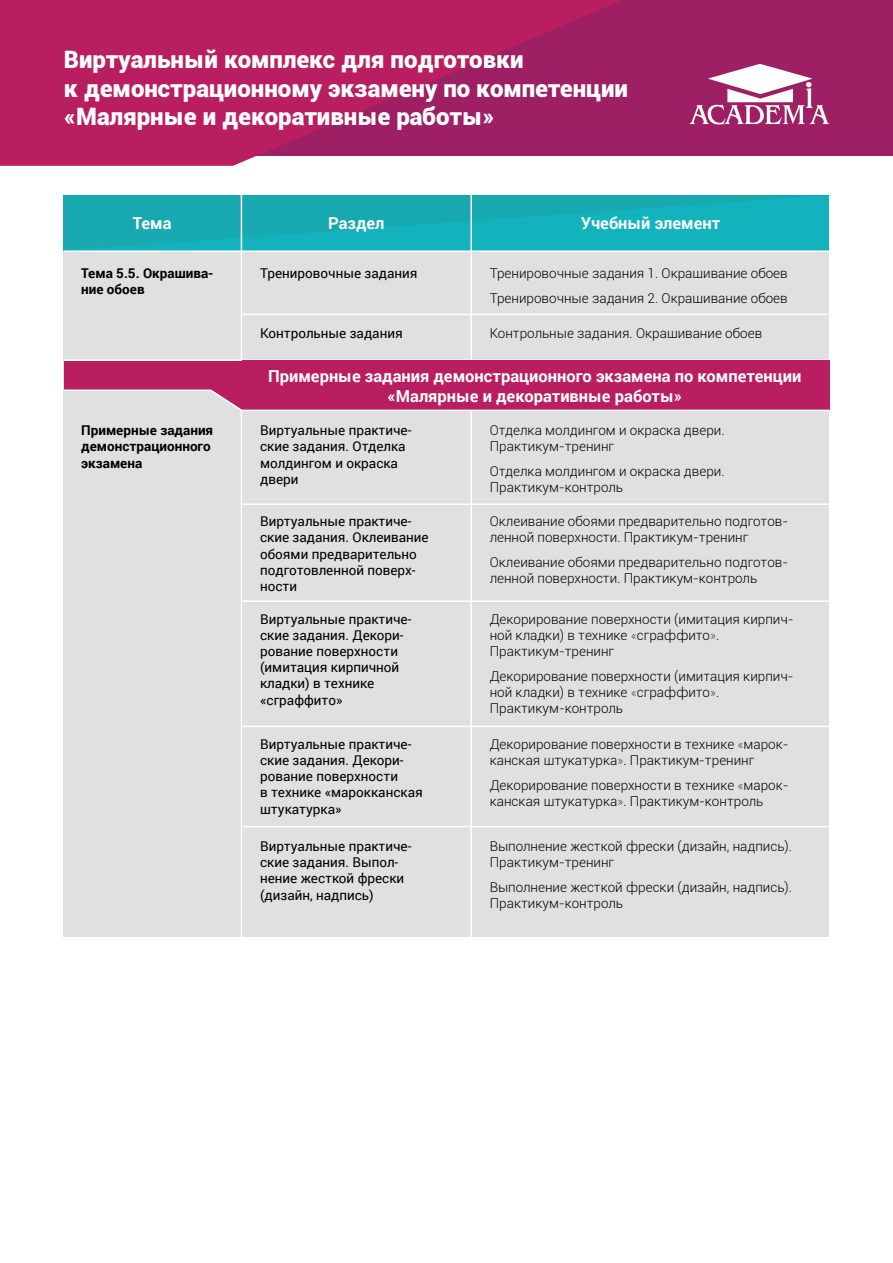
<style>
.page{position:relative;width:893px;height:1263px;background:#fff}
.page>*{position:absolute;margin:0;border:0;box-sizing:border-box;transform-origin:0 0}
.t1{font:900 24px/28.8px "Roboto";color:#fff}
.t2{font:700 16.5px/19.8px "Roboto";color:#fff;text-align:center}
.t3{font:300 13.5px/16.2px "Roboto";color:#000}
.t4{font:13.5px/16.2px "Roboto";color:#000}
.t5{font:700 13.5px/16.2px "Roboto";color:#000}
.s1{font-weight:100}
</style>
<div class="page">
<div style="left:0;top:0;width:893px;height:156px;background:#9e1f64"></div>
<svg style="left:0;top:0;width:622px;height:166px;fill:#b91f60"></svg>
<div style="left:64px;top:197px;width:765px;height:1002px;background:#e1e0e1"></div>
<div style="left:64px;top:195px;width:765px;height:55px;background:#15adb6"></div>
<hr style="left:241px;top:195px;width:1px;height:1066px;background:#fff">
<hr style="left:64px;top:250px;width:769px;height:2px;background:#fff">
<hr style="left:470px;top:181px;width:2px;height:1081px;background:#fff">
<svg style="left:689px;top:64px;width:140px;height:60px"></svg>
<hr style="left:242px;top:314px;width:587px;height:1px;background:#fff">
<hr style="left:242px;top:503px;width:587px;height:2px;background:#fff">
<hr style="left:242px;top:600px;width:587px;height:2px;background:#fff">
<hr style="left:242px;top:726px;width:587px;height:1px;background:#fff">
<hr style="left:242px;top:826px;width:587px;height:1px;background:#fff">
<hr style="left:64px;top:359px;width:765px;height:2px;background:#fff">
<div style="left:242px;top:361px;width:587px;height:49px;background:#b91f60"></div>
<div style="left:64px;top:361px;width:190px;height:28px;background:#b91f60"></div>
<hr style="left:242px;top:410px;width:587px;height:1px;background:#fff">
<hr style="left:64px;top:389px;width:147px;height:2px;background:#fff">
<svg style="left:209px;top:389px;width:43px;height:22px"></svg>
<div style="left:45px;top:937px;width:797px;height:277px;background:#fff"></div>
<h1 class="t1" style="left:64px;top:44px;width:566px">Виртуальный комплекс для подготовки<br>к демонстрационному экзамену по компетенции «Малярные и декоративные работы»</h1>
<p class="t2" style="left:133px;top:213px;width:40px">Тема</p>
<p class="t2" style="left:328px;top:213px;width:58px">Раздел</p>
<p class="t2" style="left:581px;top:213px;width:141px">Учебный элемент</p>
<p class="t5" style="left:81px;top:265px;width:134px">Тема 5.5. Окрашива&shy;ние обоев</p>
<p class="t5" style="left:81px;top:422px;width:133px">Примерные задания демонстрационного экзамена</p>
<p class="t4" style="left:260px;top:265px;width:159px">Тренировочные задания</p>
<p class="t3" style="left:490px;top:260px;width:299px;line-height:24.8px">Тренировочные задания 1. Окрашивание обоев<br>Тренировочные задания 2. Окрашивание обоев</p>
<p class="t4" style="left:260px;top:326px;width:144px">Контрольные задания</p>
<p class="t3" style="left:490px;top:325px;width:274px">Контрольные задания. Окрашивание обоев</p>
<p class="t2" style="left:268px;top:366px;width:535px">Примерные задания демонстрационного экзамена по компетенции «Малярные и декоративные работы»</p>
<p class="t4" style="left:260px;top:422px;width:153px">Виртуальные практиче&shy;ские задания. Отделка молдингом и окраска двери</p>
<p class="t3" style="left:490px;top:422px;width:236px">Отделка молдингом и окраска двери.<br>Практикум-тренинг</p>
<p class="t3" style="left:490px;top:463px;width:236px">Отделка молдингом и окраска двери.<br>Практикум-контроль</p>
<p class="t4" style="left:260px;top:513px;width:170px">Виртуальные практиче&shy;ские задания. Оклеивание обоями предварительно подготовленной поверх&shy;ности</p>
<p class="t4" style="left:260px;top:611px;width:153px">Виртуальные практиче&shy;ские задания. Декори&shy;рование поверхности (имитация кирпичной кладки) в технике «сграффито»</p>
<p class="t4" style="left:260px;top:736px;width:164px">Виртуальные практиче&shy;ские задания. Декори&shy;рование поверхности<br>в технике «марокканская штукатурка»</p>
<p class="t4" style="left:260px;top:838px;width:153px">Виртуальные практиче&shy;ские задания. Выпол&shy;нение жесткой фрески (дизайн, надпись)</p>
<p class="t3" style="left:490px;top:513px;width:300px">Оклеивание обоями предварительно подготов&shy;ленной поверхности. Практикум-тренинг</p>
<p class="t3" style="left:490px;top:554px;width:300px">Оклеивание обоями предварительно подготов&shy;ленной поверхности. Практикум-контроль</p>
<p class="t3" style="left:490px;top:610px;width:305px">Декорирование поверхности (имитация кирпич&shy;ной кладки) в технике <span class="s1">«</span>сграффито<span class="s1">»</span>.<br>Практикум-тренинг</p>
<p class="t3" style="left:490px;top:667px;width:305px">Декорирование поверхности (имитация кирпич&shy;ной кладки) в технике <span class="s1">«</span>сграффито<span class="s1">»</span>.<br>Практикум-контроль</p>
<p class="t3" style="left:490px;top:735px;width:300px">Декорирование поверхности в технике <span class="s1">«</span>марок&shy;канская штукатурка<span class="s1">»</span>. Практикум-тренинг</p>
<p class="t3" style="left:490px;top:776px;width:300px">Декорирование поверхности в технике <span class="s1">«</span>марок&shy;канская штукатурка<span class="s1">»</span>. Практикум-контроль</p>
<p class="t3" style="left:490px;top:838px;width:304px">Выполнение жесткой фрески (дизайн, надпись).<br>Практикум-тренинг</p>
<p class="t3" style="left:490px;top:879px;width:304px">Выполнение жесткой фрески (дизайн, надпись).<br>Практикум-контроль</p>
</div>
